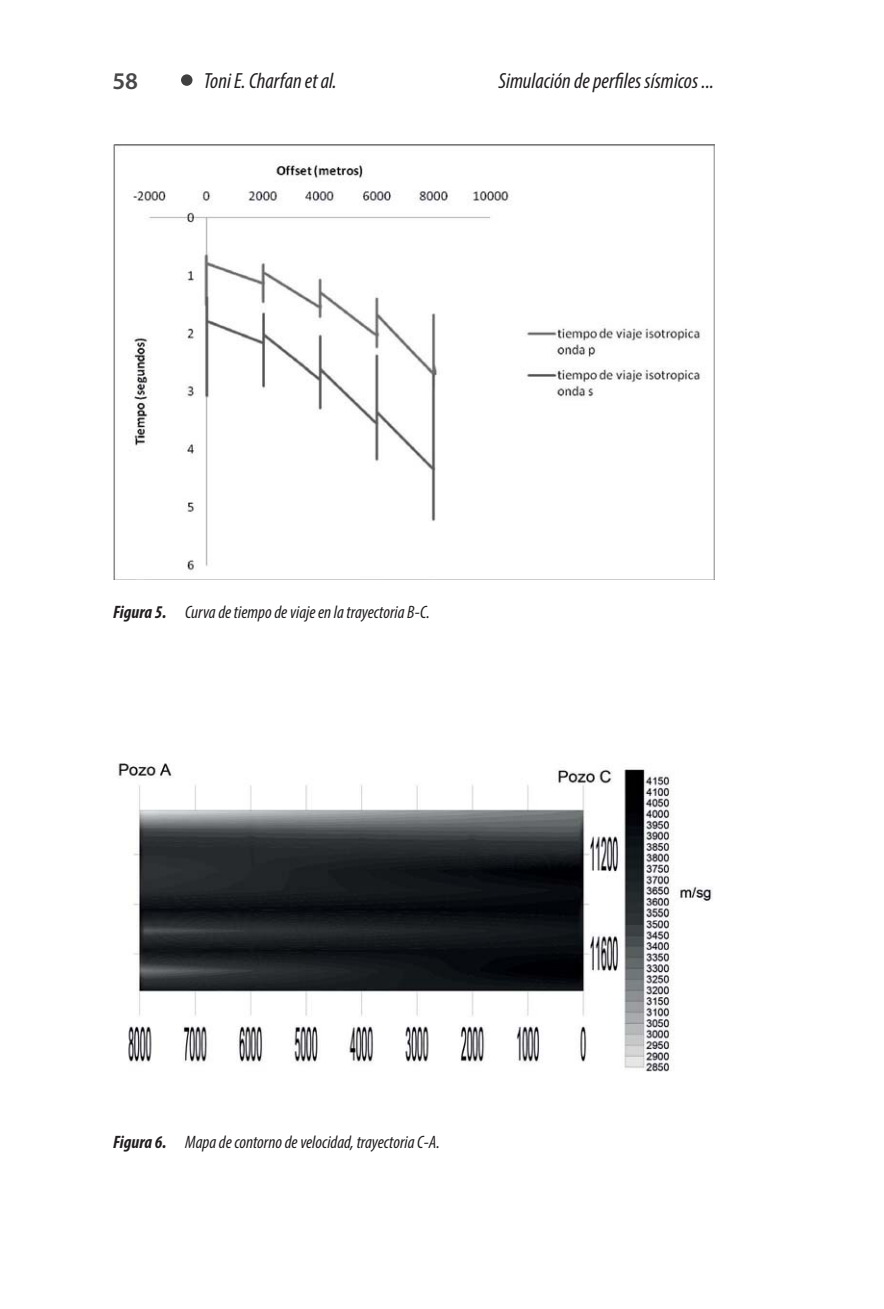
<style>
.page{position:relative;width:884px;height:1309px;background:#fff}
.page>*{position:absolute;margin:0;border:0;box-sizing:border-box;transform-origin:0 0}
.t1{font:600 24px "Myriad Pro";color:#484749}
.t2{font:italic condensed 22px "Myriad Pro";color:#231f20}
.t3{font:italic condensed 18px "Myriad Pro";color:#231f20}
.s1{font-weight:700}
</style>
<div class="page">
<div style="left:181px;top:74px;width:11px;height:12px;background:#404041;border-radius:50%"></div>
<img style="left:113px;top:145px;width:601px;height:434px">
<img style="left:118px;top:763px;width:595px;height:309px">
<h1 class="t1" style="left:112px;top:72px;width:27px">58</h1>
<p class="t2" style="left:204px;top:72px;width:134px">Toni E. Charfan et al.</p>
<p class="t2" style="left:498px;top:72px;width:217px">Simulación de perfiles sísmicos ...</p>
<p class="t3" style="left:113px;top:605px;width:318px"><span class="s1">Figura 5.</span> Curva de tiempo de viaje en la trayectoria B-C.</p>
<p class="t3" style="left:113px;top:1135px;width:328px"><span class="s1">Figura 6.</span> Mapa de contorno de velocidad, trayectoria C-A.</p>
</div>
